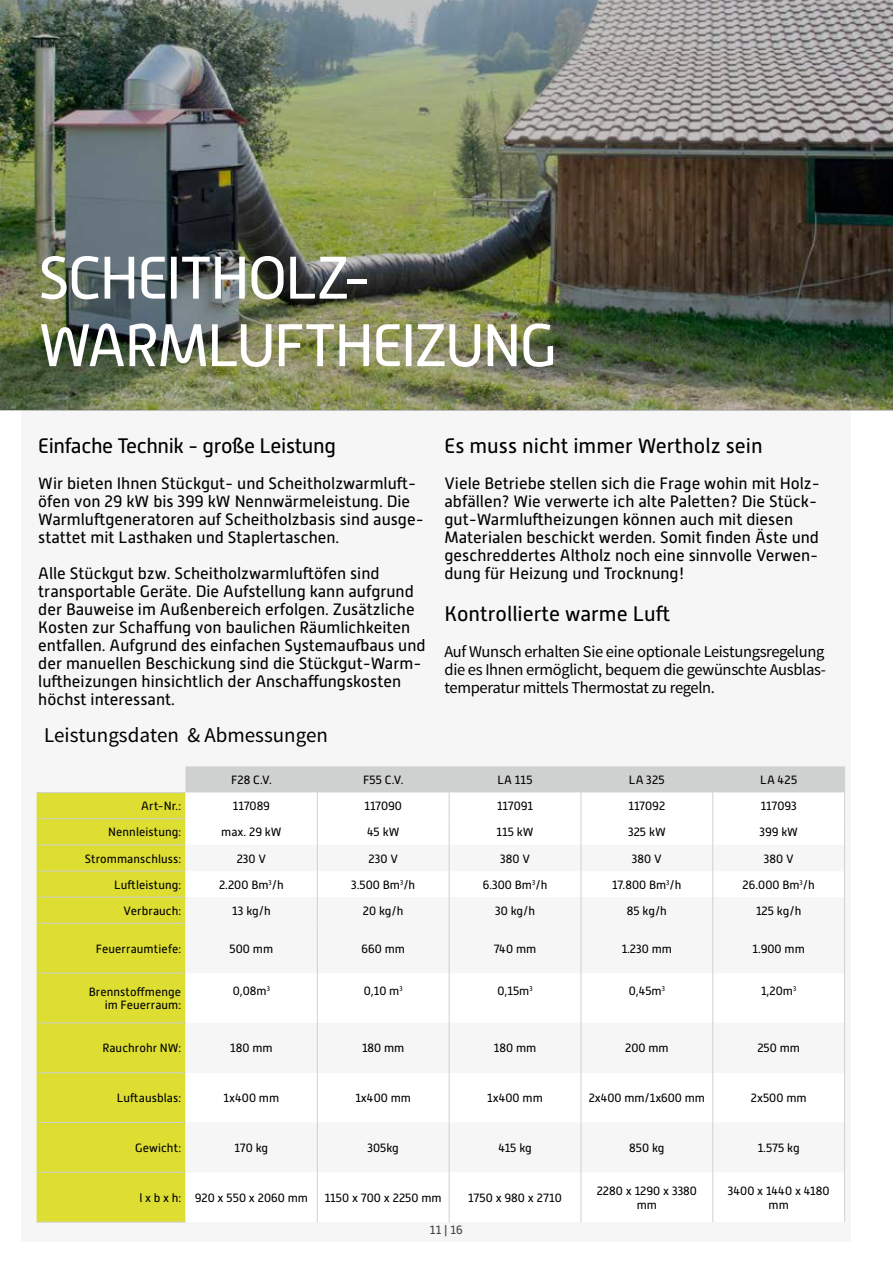
<style>
.page{position:relative;width:893px;height:1263px;background:#fff}
.page>*{position:absolute;margin:0;border:0;box-sizing:border-box;transform-origin:0 0}
.t1{font:60px/67.5px "Alwyn New";letter-spacing:-.04em;color:#fff}
.t2{font:21px "Alwyn New";color:#000}
.t3{font:21px "Alwyn New";letter-spacing:-.02em;color:#000}
.t4{font:21px "Source Sans Pro";color:#000}
.t5{font:16.5px/18px "Alwyn New";color:#000}
.t6{font:16.5px/18px "Source Sans Pro";letter-spacing:-.02em;color:#000;text-align:justify}
.t7{font:12px/14.4px "Alwyn New";color:#000;text-align:center}
.t8{font:12px "Alwyn New";color:#3a4042}
</style>
<div class="page">
<div style="left:21px;top:410px;width:829px;height:832px;background:#f6f6f6"></div>
<div style="left:37px;top:793px;width:148px;height:429px;background:#ddde31"></div>
<hr style="left:37px;top:792px;width:148px;height:1px;background:#cfd0d0">
<hr style="left:37px;top:818px;width:148px;height:1px;background:#cfd0d0">
<hr style="left:37px;top:844px;width:148px;height:1px;background:#cfd0d0">
<hr style="left:37px;top:871px;width:148px;height:1px;background:#cfd0d0">
<hr style="left:37px;top:897px;width:148px;height:1px;background:#cfd0d0">
<hr style="left:37px;top:923px;width:148px;height:1px;background:#cfd0d0">
<hr style="left:37px;top:973px;width:148px;height:1px;background:#cfd0d0">
<hr style="left:37px;top:1022px;width:148px;height:1px;background:#cfd0d0">
<hr style="left:37px;top:1072px;width:148px;height:1px;background:#cfd0d0">
<hr style="left:37px;top:1122px;width:148px;height:1px;background:#cfd0d0">
<hr style="left:37px;top:1172px;width:148px;height:1px;background:#cfd0d0">
<hr style="left:37px;top:1222px;width:148px;height:1px;background:#cfd0d0">
<svg style="left:185px;top:766px;width:660px;height:157px"></svg>
<hr style="left:317px;top:923px;width:1px;height:50px;background:#cfd0d0">
<hr style="left:449px;top:923px;width:1px;height:50px;background:#cfd0d0">
<hr style="left:581px;top:923px;width:1px;height:50px;background:#cfd0d0">
<hr style="left:712px;top:923px;width:1px;height:50px;background:#cfd0d0">
<hr style="left:844px;top:923px;width:1px;height:50px;background:#cfd0d0">
<hr style="left:317px;top:973px;width:1px;height:50px;background:#cfd0d0">
<hr style="left:449px;top:973px;width:1px;height:50px;background:#cfd0d0">
<hr style="left:581px;top:973px;width:1px;height:50px;background:#cfd0d0">
<hr style="left:712px;top:973px;width:1px;height:50px;background:#cfd0d0">
<hr style="left:844px;top:973px;width:1px;height:50px;background:#cfd0d0">
<hr style="left:317px;top:1023px;width:1px;height:50px;background:#cfd0d0">
<hr style="left:449px;top:1023px;width:1px;height:50px;background:#cfd0d0">
<hr style="left:581px;top:1023px;width:1px;height:50px;background:#cfd0d0">
<hr style="left:712px;top:1023px;width:1px;height:50px;background:#cfd0d0">
<hr style="left:844px;top:1023px;width:1px;height:50px;background:#cfd0d0">
<hr style="left:317px;top:1073px;width:1px;height:49px;background:#cfd0d0">
<hr style="left:449px;top:1073px;width:1px;height:49px;background:#cfd0d0">
<hr style="left:581px;top:1073px;width:1px;height:49px;background:#cfd0d0">
<hr style="left:712px;top:1073px;width:1px;height:49px;background:#cfd0d0">
<hr style="left:844px;top:1073px;width:1px;height:49px;background:#cfd0d0">
<hr style="left:317px;top:1122px;width:1px;height:50px;background:#cfd0d0">
<hr style="left:449px;top:1122px;width:1px;height:50px;background:#cfd0d0">
<hr style="left:581px;top:1122px;width:1px;height:50px;background:#cfd0d0">
<hr style="left:712px;top:1122px;width:1px;height:50px;background:#cfd0d0">
<hr style="left:844px;top:1122px;width:1px;height:50px;background:#cfd0d0">
<hr style="left:317px;top:1172px;width:1px;height:50px;background:#cfd0d0">
<hr style="left:449px;top:1172px;width:1px;height:50px;background:#cfd0d0">
<hr style="left:581px;top:1172px;width:1px;height:50px;background:#cfd0d0">
<hr style="left:712px;top:1172px;width:1px;height:50px;background:#cfd0d0">
<hr style="left:844px;top:1172px;width:1px;height:50px;background:#cfd0d0">
<img style="left:0;top:0;width:893px;height:410px">
<h1 class="t1" style="left:38px;top:244px;width:521px">SCHEITHOLZ-<br>WARMLUFTHEIZUNG</h1>
<p class="t3" style="left:38px;top:434px;width:299px">Einfache Technik - große Leistung</p>
<p class="t5" style="left:38px;top:474px;width:387px">Wir bieten Ihnen Stückgut- und Scheitholzwarmluft&shy;öfen von 29 kW bis 399 kW Nennwärmeleistung. Die Warmluftgeneratoren auf Scheitholzbasis sind ausge&shy;stattet mit Lasthaken und Staplertaschen.</p>
<p class="t5" style="left:38px;top:564px;width:389px">Alle Stückgut bzw. Scheitholzwarmluftöfen sind transportable Geräte. Die Aufstellung kann aufgrund der Bauweise im Außenbereich erfolgen. Zusätzliche Kosten zur Schaffung von baulichen Räumlichkeiten entfallen. Aufgrund des einfachen Systemaufbaus und der manuellen Beschickung sind die Stückgut-Warm&shy;luftheizungen hinsichtlich der Anschaffungskosten höchst interessant.</p>
<p class="t4" style="left:44px;top:721px;width:285px">Leistungsdaten &amp; Abmessungen</p>
<p class="t2" style="left:444px;top:434px;width:320px">Es muss nicht immer Wertholz sein</p>
<p class="t5" style="left:444px;top:474px;width:377px">Viele Betriebe stellen sich die Frage wohin mit Holz&shy;abfällen? Wie verwerte ich alte Paletten? Die Stück&shy;gut-Warmluftheizungen können auch mit diesen Materialen beschickt werden. Somit finden Äste und geschreddertes Altholz noch eine sinnvolle Verwen&shy;dung für Heizung und Trocknung!</p>
<p class="t2" style="left:444px;top:602px;width:227px">Kontrollierte warme Luft</p>
<p class="t6" style="left:444px;top:643px;width:383px">Auf Wunsch erhalten Sie eine optionale Leistungsregelung die es Ihnen ermöglicht, bequem die gewünschte Ausblas&shy;temperatur mittels Thermostat zu regeln.</p>
<p class="t7" style="left:231px;top:773px;width:42px">F28 C.V.</p>
<p class="t7" style="left:363px;top:773px;width:42px">F55 C.V.</p>
<p class="t7" style="left:497px;top:773px;width:37px">LA 115</p>
<p class="t7" style="left:629px;top:773px;width:38px">LA 325</p>
<p class="t7" style="left:760px;top:773px;width:39px">LA 425</p>
<p class="t7" style="left:141px;top:799px;width:42px">Art-Nr.:</p>
<p class="t7" style="left:233px;top:799px;width:39px">117089</p>
<p class="t7" style="left:364px;top:799px;width:39px">117090</p>
<p class="t7" style="left:497px;top:799px;width:38px">117091</p>
<p class="t7" style="left:628px;top:799px;width:38px">117092</p>
<p class="t7" style="left:761px;top:799px;width:38px">117093</p>
<p class="t7" style="left:108px;top:825px;width:75px">Nennleistung:</p>
<p class="t7" style="left:221px;top:825px;width:62px">max. 29 kW</p>
<p class="t7" style="left:367px;top:825px;width:34px">45 kW</p>
<p class="t7" style="left:497px;top:825px;width:38px">115 kW</p>
<p class="t7" style="left:628px;top:825px;width:39px">325 kW</p>
<p class="t7" style="left:759px;top:825px;width:40px">399 kW</p>
<p class="t7" style="left:85px;top:851px;width:98px">Strommanschluss:</p>
<p class="t7" style="left:237px;top:851px;width:31px">230 V</p>
<p class="t7" style="left:369px;top:851px;width:31px">230 V</p>
<p class="t7" style="left:500px;top:851px;width:31px">380 V</p>
<p class="t7" style="left:632px;top:851px;width:31px">380 V</p>
<p class="t7" style="left:764px;top:851px;width:31px">380 V</p>
<p class="t7" style="left:114px;top:877px;width:69px">Luftleistung:</p>
<p class="t7" style="left:219px;top:877px;width:66px">2.200 Bm<sup>3</sup>/h</p>
<p class="t7" style="left:351px;top:877px;width:66px">3.500 Bm<sup>3</sup>/h</p>
<p class="t7" style="left:483px;top:877px;width:66px">6.300 Bm<sup>3</sup>/h</p>
<p class="t7" style="left:612px;top:877px;width:71px">17.800 Bm<sup>3</sup>/h</p>
<p class="t7" style="left:743px;top:877px;width:74px">26.000 Bm<sup>3</sup>/h</p>
<p class="t7" style="left:123px;top:903px;width:59px">Verbrauch:</p>
<p class="t7" style="left:232px;top:903px;width:40px">13 kg/h</p>
<p class="t7" style="left:363px;top:903px;width:42px">20 kg/h</p>
<p class="t7" style="left:495px;top:903px;width:41px">30 kg/h</p>
<p class="t7" style="left:627px;top:903px;width:42px">85 kg/h</p>
<p class="t7" style="left:756px;top:903px;width:47px">125 kg/h</p>
<p class="t7" style="left:96px;top:941px;width:87px">Feuerraumtiefe:</p>
<p class="t7" style="left:230px;top:941px;width:45px">500 mm</p>
<p class="t7" style="left:361px;top:941px;width:45px">660 mm</p>
<p class="t7" style="left:494px;top:941px;width:44px">740 mm</p>
<p class="t7" style="left:622px;top:941px;width:52px">1.230 mm</p>
<p class="t7" style="left:752px;top:941px;width:54px">1.900 mm</p>
<p class="t7" style="left:89px;top:985px;width:94px;line-height:13.5px;text-align:right">Brennstoffmenge im Feuerraum:</p>
<p class="t7" style="left:233px;top:984px;width:39px">0,08m<sup>3</sup></p>
<p class="t7" style="left:364px;top:984px;width:40px">0,10 m<sup>3</sup></p>
<p class="t7" style="left:497px;top:984px;width:37px">0,15m<sup>3</sup></p>
<p class="t7" style="left:629px;top:984px;width:38px">0,45m<sup>3</sup></p>
<p class="t7" style="left:761px;top:984px;width:37px">1,20m<sup>3</sup></p>
<p class="t7" style="left:102px;top:1041px;width:80px">Rauchrohr NW:</p>
<p class="t7" style="left:230px;top:1041px;width:44px">180 mm</p>
<p class="t7" style="left:362px;top:1041px;width:44px">180 mm</p>
<p class="t7" style="left:494px;top:1041px;width:44px">180 mm</p>
<p class="t7" style="left:625px;top:1041px;width:45px">200 mm</p>
<p class="t7" style="left:757px;top:1041px;width:44px">250 mm</p>
<p class="t7" style="left:117px;top:1091px;width:66px">Luftausblas:</p>
<p class="t7" style="left:224px;top:1091px;width:57px">1x400 mm</p>
<p class="t7" style="left:355px;top:1091px;width:57px">1x400 mm</p>
<p class="t7" style="left:487px;top:1091px;width:57px">1x400 mm</p>
<p class="t7" style="left:589px;top:1091px;width:118px">2x400 mm/1x600 mm</p>
<p class="t7" style="left:751px;top:1091px;width:57px">2x500 mm</p>
<p class="t7" style="left:135px;top:1141px;width:48px">Gewicht:</p>
<p class="t7" style="left:235px;top:1141px;width:35px">170 kg</p>
<p class="t7" style="left:368px;top:1141px;width:33px">305kg</p>
<p class="t7" style="left:498px;top:1141px;width:35px">415 kg</p>
<p class="t7" style="left:629px;top:1141px;width:37px">850 kg</p>
<p class="t7" style="left:758px;top:1141px;width:43px">1.575 kg</p>
<p class="t7" style="left:140px;top:1190px;width:170px">l x b x h: 920 x 550 x 2060 mm</p>
<p class="t7" style="left:325px;top:1190px;width:118px">1150 x 700 x 2250 mm</p>
<p class="t7" style="left:468px;top:1190px;width:95px">1750 x 980 x 2710</p>
<p class="t7" style="left:597px;top:1183px;width:102px">2280 x 1290 x 3380 mm</p>
<p class="t7" style="left:728px;top:1183px;width:103px">3400 x 1440 x 4180 mm</p>
<p class="t8" style="left:430px;top:1223px;width:35px">11 | 16</p>
</div>
